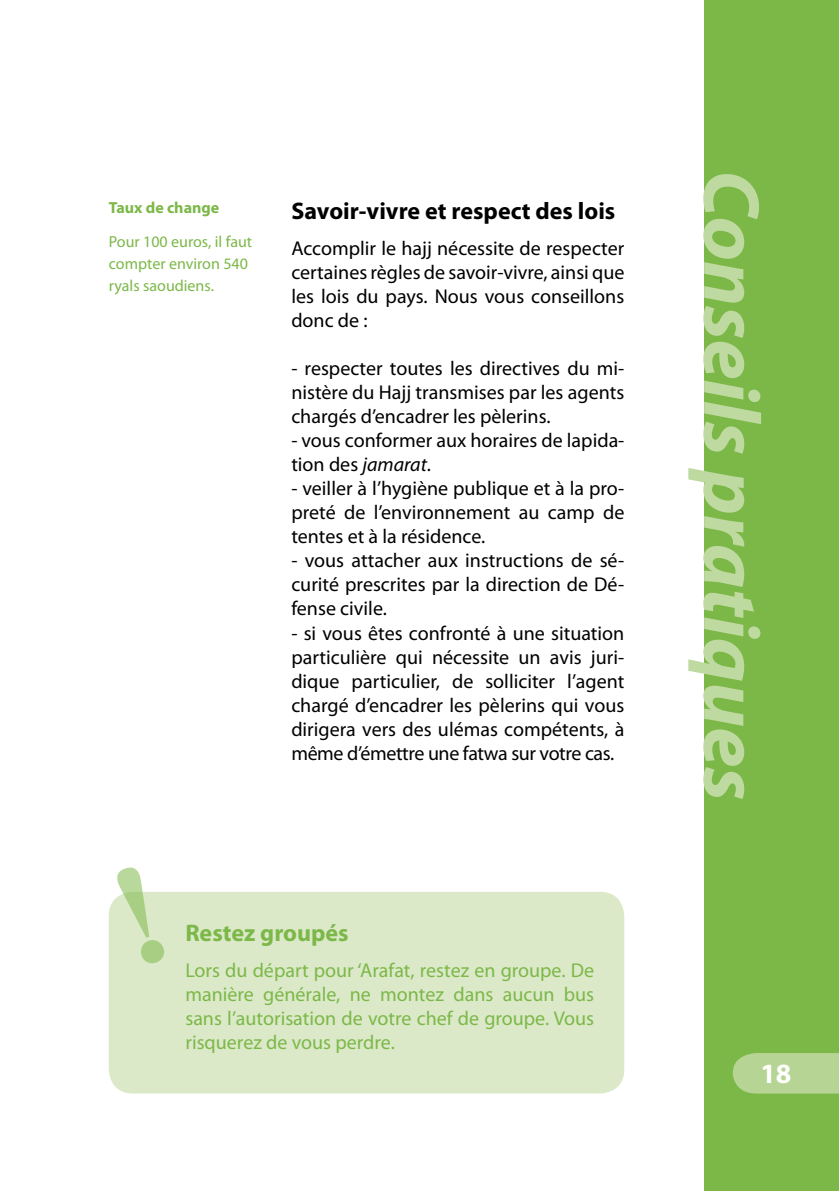
<style>
.page{position:relative;width:840px;height:1191px;background:#fff}
.page>*{position:absolute;margin:0;border:0;box-sizing:border-box;transform-origin:0 0}
.t1{font:italic 700 80px "Myriad Pro";color:#bfdaa1}
.t2{font:700 28px "Myriad Pro";color:#fff}
.t3{font:700 24px "Myriad Pro";color:#000}
.t4{font:700 24px "Myriad Pro";color:#7cb848}
.t5{font:20px/24px "Myriad Pro";color:#000;text-align:justify}
.t6{font:20px/24px "Myriad Pro";color:#7cb848;text-align:justify}
.t7{font:16px/22px "Myriad Pro";color:#7cb848}
.t8{font:700 16px "Myriad Pro";color:#7cb848}
.s1{font-style:italic}
</style>
<div class="page">
<div style="left:704px;top:1px;width:134px;height:1190px;background:#7cb848"></div>
<div style="left:732px;top:1053px;width:106px;height:40px;background:#b6d493"></div>
<div style="left:109px;top:892px;width:515px;height:201px;background:#dbe9c9;border-radius:24px"></div>
<p class="t8" style="left:109px;top:197px;width:112px">Taux de change</p>
<p class="t7" style="left:109px;top:231px;width:145px">Pour 100 euros, il faut compter environ 540 ryals saoudiens.</p>
<p class="t3" style="left:291px;top:196px;width:325px">Savoir-vivre et respect des lois</p>
<p class="t5" style="left:291px;top:236px;width:334px">Accomplir le hajj nécessite de respecter certaines règles de savoir-vivre, ainsi que les lois du pays. Nous vous conseillons donc de :</p>
<p class="t5" style="left:291px;top:356px;width:334px">- respecter toutes les directives du mi&shy;nistère du Hajj transmises par les agents chargés d’encadrer les pèlerins.</p>
<p class="t5" style="left:291px;top:428px;width:334px">- vous conformer aux horaires de lapida&shy;tion des <span class="s1">jamarat</span>.</p>
<p class="t5" style="left:291px;top:476px;width:334px">- veiller à l’hygiène publique et à la pro&shy;preté de l’environnement au camp de tentes et à la résidence.</p>
<p class="t5" style="left:291px;top:548px;width:334px">- vous attacher aux instructions de sé&shy;curité prescrites par la direction de Dé&shy;fense civile.</p>
<p class="t5" style="left:291px;top:620px;width:334px">- si vous êtes confronté à une situation particulière qui nécessite un avis juri&shy;dique particulier, de solliciter l’agent chargé d’encadrer les pèlerins qui vous dirigera vers des ulémas compétents, à même d’émettre une fatwa sur votre cas.</p>
<p class="t4" style="left:185px;top:916px;width:165px">Restez groupés</p>
<p class="t6" style="left:185px;top:957px;width:410px">Lors du départ pour ‘Arafat, restez en groupe. De manière générale, ne montez dans aucun bus sans l’autorisation de votre chef de groupe. Vous risquerez de vous perdre.</p>
<h1 class="t1" style="left:782px;top:170px;width:632px;rotate:90deg">Conseils pratiques</h1>
<h2 class="t2" style="left:760px;top:1055px;width:33px">18</h2>
</div>
